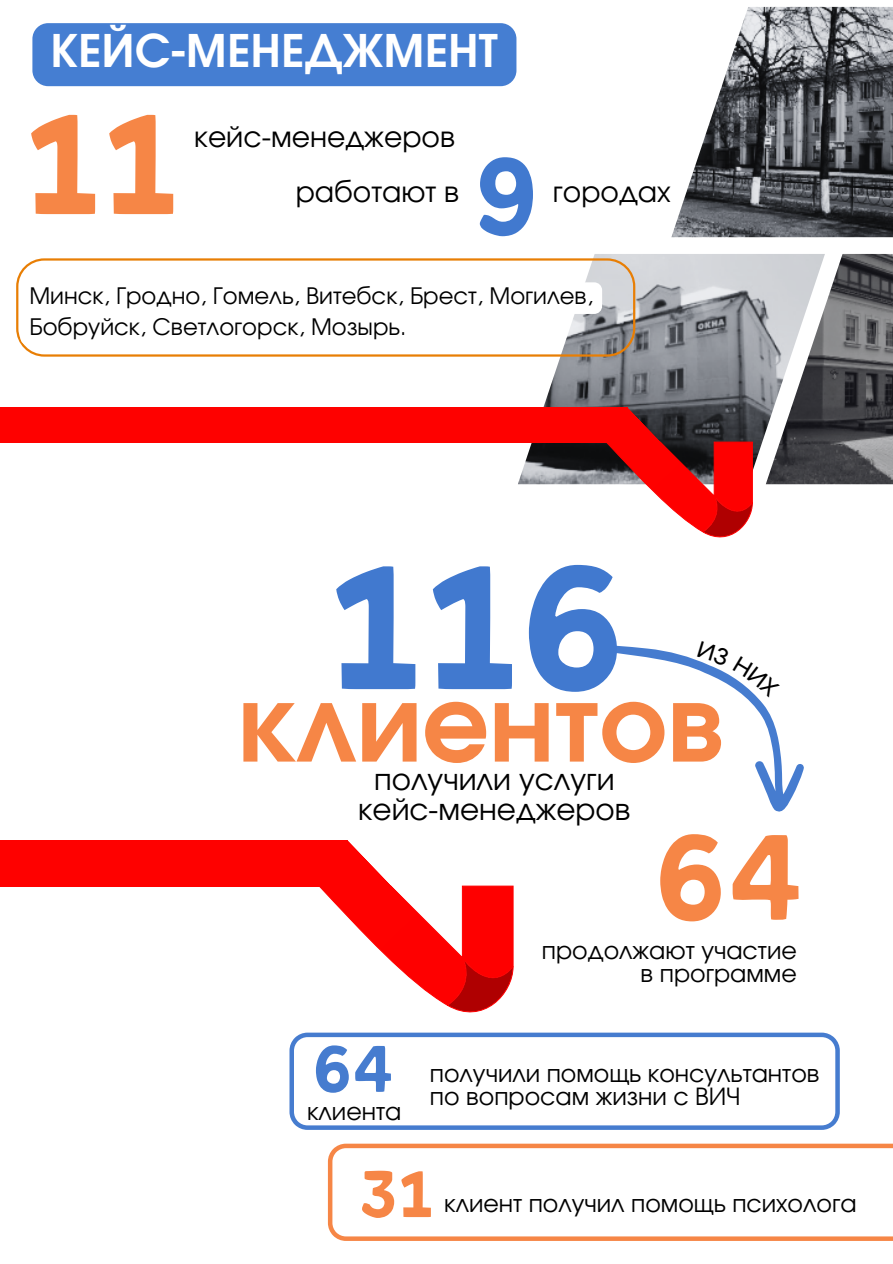
<style>
.page{position:relative;width:893px;height:1264px;background:#fff}
.page>*{position:absolute;margin:0;border:0;box-sizing:border-box;transform-origin:0 0}
.t1{font:181.5px "Kent 4 F";color:#4179cf}
.t2{font:146.7px "Kent 4 F";color:#f68646}
.t3{font:124.8px "Kent 4 F";color:#f68646}
.t4{font:113.1px "Kent 4 F";color:#4179cf}
.t5{font:700 105.45px "Evolventa";color:#f68646}
.t6{font:67.65px "Kent 4 F";color:#467ccf}
.t7{font:67.65px "Kent 4 F";color:#f68646}
.t8{font:700 45px "Evolventa";color:#fff}
.t9{font:29.4px/29.4px "Evolventa";color:#000;text-align:center}
.t10{font:28.2px "Evolventa";color:#000}
.t11{font:23.7px/23.2px "Evolventa";color:#000;text-align:right}
.t12{font:22.65px/31.5px "Evolventa";color:#000}
</style>
<div class="page">
<div style="left:32px;top:23px;width:484px;height:63px;background:#457ed2;border-radius:16px"></div>
<img style="left:518px;top:254px;width:247px;height:230px">
<svg style="left:16px;top:258px;width:619px;height:98px"></svg>
<img style="left:765px;top:254px;width:127px;height:230px">
<img style="left:671px;top:7px;width:221px;height:230px">
<svg style="left:20px;top:282px;width:582px;height:63px"></svg>
<div style="left:0;top:407px;width:627px;height:35px;background:#fe0100"></div>
<svg style="left:599px;top:407px;width:154px;height:131px"></svg>
<div style="left:0;top:840px;width:347px;height:46px;background:#fe0100"></div>
<svg style="left:310px;top:840px;width:204px;height:173px"></svg>
<svg style="left:289px;top:1032px;width:550px;height:97px"></svg>
<svg style="left:328px;top:1143px;width:564px;height:97px"></svg>
<svg style="left:612px;top:645px;width:192px;height:167px"></svg>
<p class="t8" style="left:50px;top:31px;width:449px">КЕЙС-МЕНЕДЖМЕНТ</p>
<h3 class="t2" style="left:23px;top:104px;width:158px">11</h3>
<p class="t10" style="left:194px;top:124px;width:262px">кейс-менеджеров</p>
<p class="t10" style="left:296px;top:179px;width:165px">работают в</p>
<p class="t10" style="left:553px;top:179px;width:119px">городах</p>
<p class="t4" style="left:473px;top:150px;width:67px">9</p>
<p class="t12" style="left:29px;top:281px;width:565px">Минск, Гродно, Гомель, Витебск, Брест, Могилев,<br>Бобруйск, Светлогорск, Мозырь.</p>
<h4 class="t1" style="left:326px;top:553px;width:303px">116</h4>
<h1 class="t5" style="left:238px;top:677px;width:488px">клиентов</h1>
<p class="t9" style="left:358px;top:767px;width:274px">получили услуги кейс-менеджеров</p>
<p class="t6" style="left:312px;top:1040px;width:83px">64</p>
<p class="t11" style="left:307px;top:1101px;width:96px">клиента</p>
<p class="t3" style="left:653px;top:825px;width:152px">64</p>
<p class="t11" style="left:542px;top:940px;width:256px">продолжают участие в программе</p>
<p class="t11" style="left:430px;top:1063px;width:391px;text-align:left">получили помощь консультантов по вопросам жизни с ВИЧ</p>
<h3 class="t7" style="left:360px;top:1166px;width:75px">31</h3>
<p class="t11" style="left:444px;top:1193px;width:414px">клиент получил помощь психолога</p>
</div>
